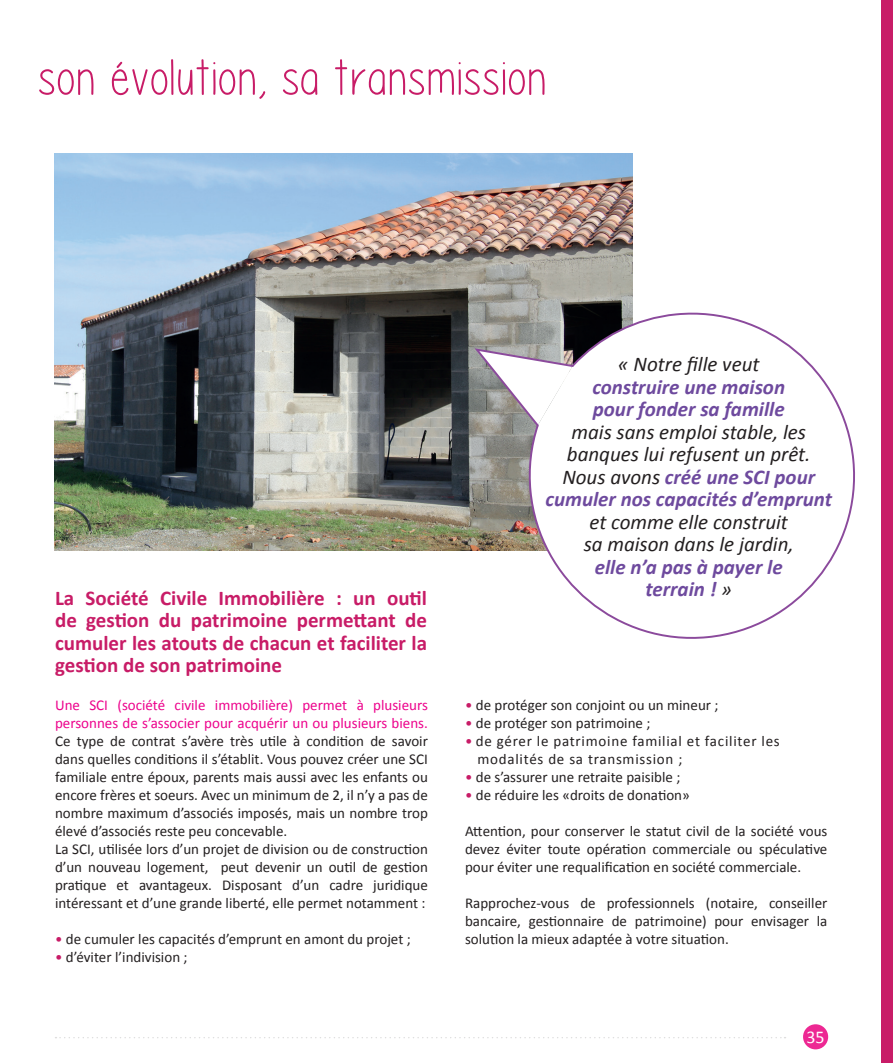
<style>
.page{position:relative;width:893px;height:1063px;background:#fff}
.page>*{position:absolute;margin:0;border:0;box-sizing:border-box;transform-origin:0 0}
.t1{font:51px "Please write me a song";letter-spacing:.03em;color:#c81c67}
.t2{font:italic 21px/22.5px "Calibri";color:#231f20;text-align:center}
.t3{font:700 21px/22.5px "Calibri";color:#c81c67;text-align:justify}
.t4{font:italic 700 21px/22.5px "Calibri";color:#6e4a9e}
.t5{font:18px "Calibri";color:#fff}
.t6{font:15px/18px "Calibri";color:#231f20;text-align:justify}
.t7{font:15px/18px "Calibri";color:#ed028c}
.t8{font:15px/18px "Calibri";letter-spacing:.05em;color:#231f20}
.s1{color:#c81c67}
.s2{font-weight:700;color:#6e4a9e}
.s3{font-weight:400;color:#231f20}
</style>
<div class="page">
<div style="left:803px;top:1024px;width:25px;height:25px;background:#ed2893;border-radius:50%"></div>
<svg style="left:55px;top:1037px;width:730px;height:1px"></svg>
<div style="left:882px;top:0;width:11px;height:1063px;background:#c81c67"></div>
<img style="left:54px;top:154px;width:579px;height:397px">
<svg style="left:526px;top:304px;width:329px;height:335px"></svg>
<svg style="left:472px;top:347px;width:103px;height:81px"></svg>
<h1 class="t1" style="left:39px;top:51px;width:509px">son évolution, sa transmission</h1>
<h2 class="t3" style="left:55px;top:586px;width:374px">La Société Civile Immobilière : un outil de gestion du patrimoine permettant de cumuler les atouts de chacun et faciliter la gestion de son patrimoine</h2>
<p class="t7" style="left:55px;top:696px;width:374px">Une SCI (société civile immobilière) permet à plusieurs personnes de s’associer pour acquérir un ou plusieurs biens.</p>
<p class="t6" style="left:55px;top:732px;width:374px;text-align:left">Ce type de contrat s’avère très utile à condition de savoir dans quelles conditions il s’établit. Vous pouvez créer une SCI familiale entre époux, parents mais aussi avec les enfants ou encore frères et soeurs. Avec un minimum de 2, il n’y a pas de nombre maximum d’associés imposés, mais un nombre trop élevé d’associés reste peu concevable.<br>La SCI, utilisée lors d’un projet de division ou de construction d’un nouveau logement, peut devenir un outil de gestion pratique et avantageux. Disposant d’un cadre juridique intéressant et d’une grande liberté, elle permet notamment :</p>
<p class="t6" style="left:55px;top:930px;width:357px"><span class="s1">•</span> de cumuler les capacités d’emprunt en amont du projet ;</p>
<p class="t6" style="left:55px;top:948px;width:134px"><span class="s1">•</span> d’éviter l’indivision ;</p>
<h2 class="t2" style="left:618px;top:352px;width:143px">« Notre fille veut</h2>
<h2 class="t4" style="left:592px;top:375px;width:194px">construire une maison pour fonder sa famille</h2>
<h2 class="t2" style="left:545px;top:420px;width:288px">mais sans emploi stable, les banques lui refusent un prêt.<br>Nous avons <span class="s2">créé une SCI pour cumuler nos capacités d’emprunt</span></h2>
<h2 class="t2" style="left:584px;top:510px;width:211px;text-align:left">et comme elle construit sa maison dans le jardin,</h2>
<h2 class="t4" style="left:595px;top:555px;width:189px;text-align:center">elle n’a pas à payer le terrain ! <span class="s3">»</span></h2>
<p class="t6" style="left:465px;top:696px;width:255px"><span class="s1">•</span> de protéger son conjoint ou un mineur ;</p>
<p class="t6" style="left:465px;top:714px;width:187px"><span class="s1">•</span> de protéger son patrimoine ;</p>
<p class="t8" style="left:477px;top:732px;width:304px;text-indent:-12px"><span class="s1">•</span> de gérer le patrimoine familial et faciliter les modalités de sa transmission ;</p>
<p class="t6" style="left:465px;top:768px;width:217px"><span class="s1">•</span> de s’assurer une retraite paisible ;</p>
<p class="t6" style="left:465px;top:786px;width:226px"><span class="s1">•</span> de réduire les «droits de donation»</p>
<p class="t6" style="left:465px;top:822px;width:364px">Attention, pour conserver le statut civil de la société vous devez éviter toute opération commerciale ou spéculative pour éviter une requalification en société commerciale.</p>
<p class="t6" style="left:465px;top:894px;width:364px">Rapprochez-vous de professionnels (notaire, conseiller bancaire, gestionnaire de patrimoine) pour envisager la solution la mieux adaptée à votre situation.</p>
<p class="t5" style="left:806px;top:1026px;width:20px">35</p>
</div>
